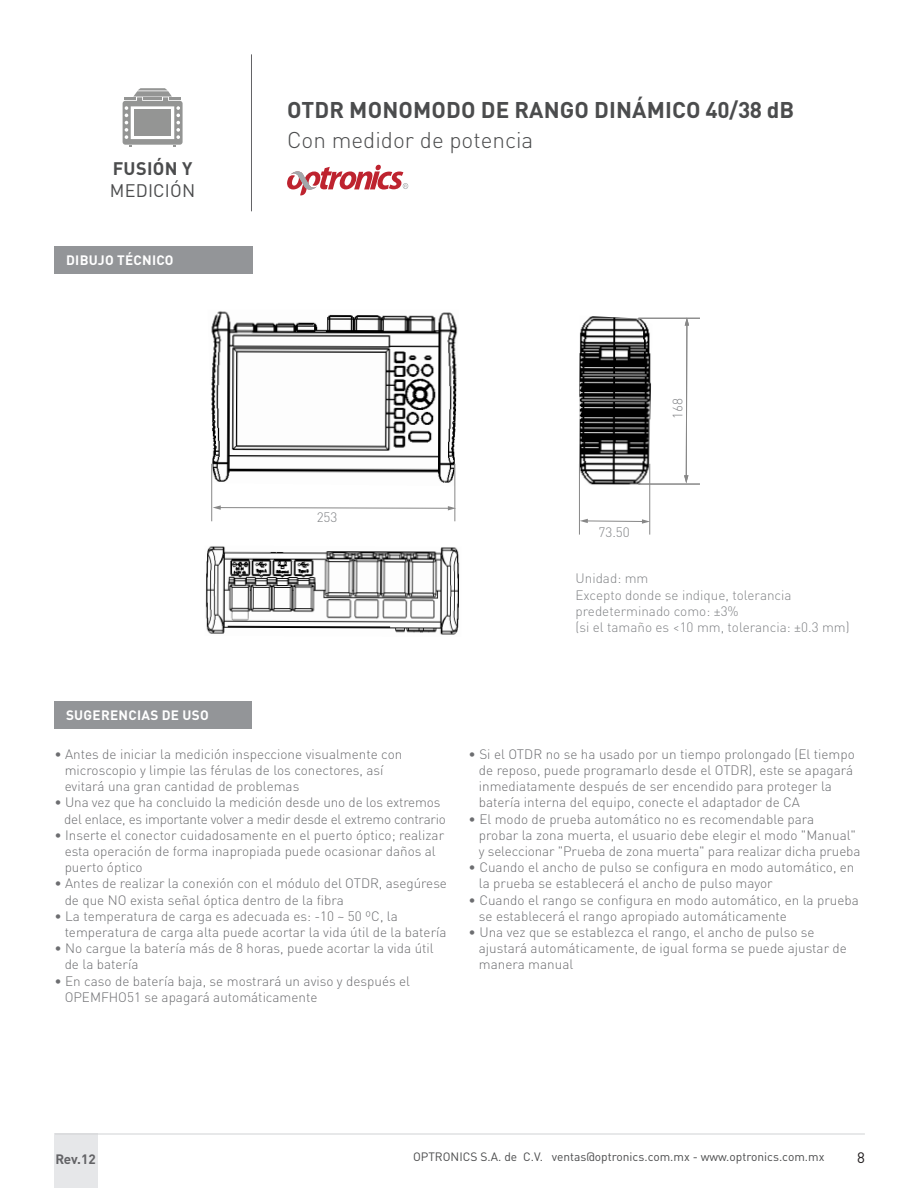
<style>
.page{position:relative;width:918px;height:1188px;background:#fff}
.page>*{position:absolute;margin:0;border:0;box-sizing:border-box;transform-origin:0 0}
.t1{font:700 22.5px "DIN Pro";letter-spacing:.005em;color:#4b4c4d}
.t2{font:300 22.5px "DIN Pro";color:#4b4c4d}
.t3{font:18px "DIN Pro";letter-spacing:.01em;color:#4b4c4d}
.t4{font:700 18px "DIN Pro";letter-spacing:.02em;color:#4b4c4d}
.t5{font:15px "DIN Pro";color:#231f20}
.t6{font:300 13.5px/16.2px "DIN Pro";color:#6c6d70}
.t7{font:300 13.5px/16.2px "DIN Pro";color:#818386}
.t8{font:300 13.5px/16.2px "DIN Pro";letter-spacing:-.02em;color:#6c6d70}
.t9{font:700 13.5px "DIN Pro";letter-spacing:.02em;color:#fff}
.t10{font:700 13.5px "DIN Pro";color:#636366}
.t11{font:12px "DIN Pro";color:#4b4c4d}
</style>
<div class="page">
<div style="left:54px;top:1134px;width:44px;height:54px;background:#e6e7e9"></div>
<hr style="left:55px;top:1134px;width:810px;height:1px;background:#d1d2d4">
<hr style="left:251px;top:54px;width:1px;height:157px;background:#636366">
<svg style="left:287px;top:165px;width:121px;height:30px"></svg>
<svg style="left:123px;top:88px;width:60px;height:59px"></svg>
<div style="left:54px;top:246px;width:199px;height:28px;background:#939598"></div>
<div style="left:54px;top:702px;width:197px;height:27px;background:#939598"></div>
<img style="left:211px;top:311px;width:247px;height:175px">
<img style="left:205px;top:546px;width:255px;height:89px">
<img style="left:579px;top:316px;width:74px;height:169px">
<svg style="left:684px;top:317px;width:5px;height:166px"></svg>
<hr style="left:638px;top:318px;width:62px;height:1px;background:#878787">
<hr style="left:638px;top:484px;width:62px;height:1px;background:#878787">
<svg style="left:580px;top:519px;width:69px;height:5px"></svg>
<hr style="left:649px;top:464px;width:1px;height:71px;background:#878787">
<hr style="left:579px;top:464px;width:1px;height:71px;background:#878787">
<svg style="left:213px;top:505px;width:242px;height:5px"></svg>
<hr style="left:455px;top:464px;width:1px;height:57px;background:#878787">
<hr style="left:211px;top:464px;width:1px;height:57px;background:#878787">
<h2 class="t4" style="left:113px;top:153px;width:81px">FUSIÓN Y</h2>
<h2 class="t3" style="left:110px;top:178px;width:87px">MEDICIÓN</h2>
<p class="t9" style="left:66px;top:249px;width:109px">DIBUJO TÉCNICO</p>
<p class="t9" style="left:66px;top:704px;width:144px">SUGERENCIAS DE USO</p>
<h1 class="t1" style="left:287px;top:91px;width:508px">OTDR MONOMODO DE RANGO DINÁMICO 40/38 dB</h1>
<h1 class="t2" style="left:287px;top:122px;width:248px">Con medidor de potencia</h1>
<p class="t7" style="left:317px;top:508px;width:22px">253</p>
<p class="t7" style="left:598px;top:523px;width:33px">73.50</p>
<p class="t7" style="left:668px;top:419px;width:22px;rotate:-90deg">168</p>
<p class="t7" style="left:576px;top:569px;width:276px">Unidad: mm<br>Excepto donde se indique, tolerancia predeterminado como: ±3%<br>(si el tamaño es &lt;10 mm, tolerancia: ±0.3 mm)</p>
<p class="t6" style="left:65px;top:745px;width:339px;text-indent:-10px">• Antes de iniciar la medición inspeccione visualmente con microscopio y limpie las férulas de los conectores, así evitará una gran cantidad de problemas</p>
<p class="t8" style="left:64px;top:793px;width:383px;text-indent:-10px">• Una vez que ha concluido la medición desde uno de los extremos del enlace, es importante volver a medir desde el extremo contrario</p>
<p class="t6" style="left:65px;top:826px;width:381px;text-indent:-10px">• Inserte el conector cuidadosamente en el puerto óptico; realizar esta operación de forma inapropiada puede ocasionar daños al puerto óptico</p>
<p class="t6" style="left:65px;top:874px;width:384px;text-indent:-10px">• Antes de realizar la conexión con el módulo del OTDR, asegúrese de que NO exista señal óptica dentro de la fibra</p>
<p class="t6" style="left:65px;top:907px;width:383px;text-indent:-10px">• La temperatura de carga es adecuada es: -10 ~ 50 ºC, la temperatura de carga alta puede acortar la vida útil de la batería</p>
<p class="t6" style="left:65px;top:939px;width:371px;text-indent:-10px">• No cargue la batería más de 8 horas, puede acortar la vida útil de la batería</p>
<p class="t6" style="left:65px;top:971px;width:347px;text-indent:-10px">• En caso de batería baja, se mostrará un aviso y después el<br>OPEMFHO51 se apagará automáticamente</p>
<p class="t6" style="left:479px;top:745px;width:377px;text-indent:-10px">• Si el OTDR no se ha usado por un tiempo prolongado (El tiempo de reposo, puede programarlo desde el OTDR), este se apagará inmediatamente después de ser encendido para proteger la batería interna del equipo, conecte el adaptador de CA</p>
<p class="t6" style="left:479px;top:809px;width:383px;text-indent:-10px">• El modo de prueba automático no es recomendable para<br>probar la zona muerta, el usuario debe elegir el modo "Manual" y seleccionar "Prueba de zona muerta" para realizar dicha prueba</p>
<p class="t6" style="left:479px;top:858px;width:377px;text-indent:-10px">• Cuando el ancho de pulso se configura en modo automático, en la prueba se establecerá el ancho de pulso mayor</p>
<p class="t6" style="left:479px;top:890px;width:382px;text-indent:-10px">• Cuando el rango se configura en modo automático, en la prueba se establecerá el rango apropiado automáticamente</p>
<p class="t6" style="left:479px;top:923px;width:370px;text-indent:-10px">• Una vez que se establezca el rango, el ancho de pulso se ajustará automáticamente, de igual forma se puede ajustar de manera manual</p>
<p class="t10" style="left:56px;top:1148px;width:42px">Rev.12</p>
<p class="t11" style="left:413px;top:1149px;width:413px">OPTRONICS S.A. de C.V. ventas@optronics.com.mx - www.optronics.com.mx</p>
<p class="t5" style="left:857px;top:1148px;width:9px">8</p>
</div>
